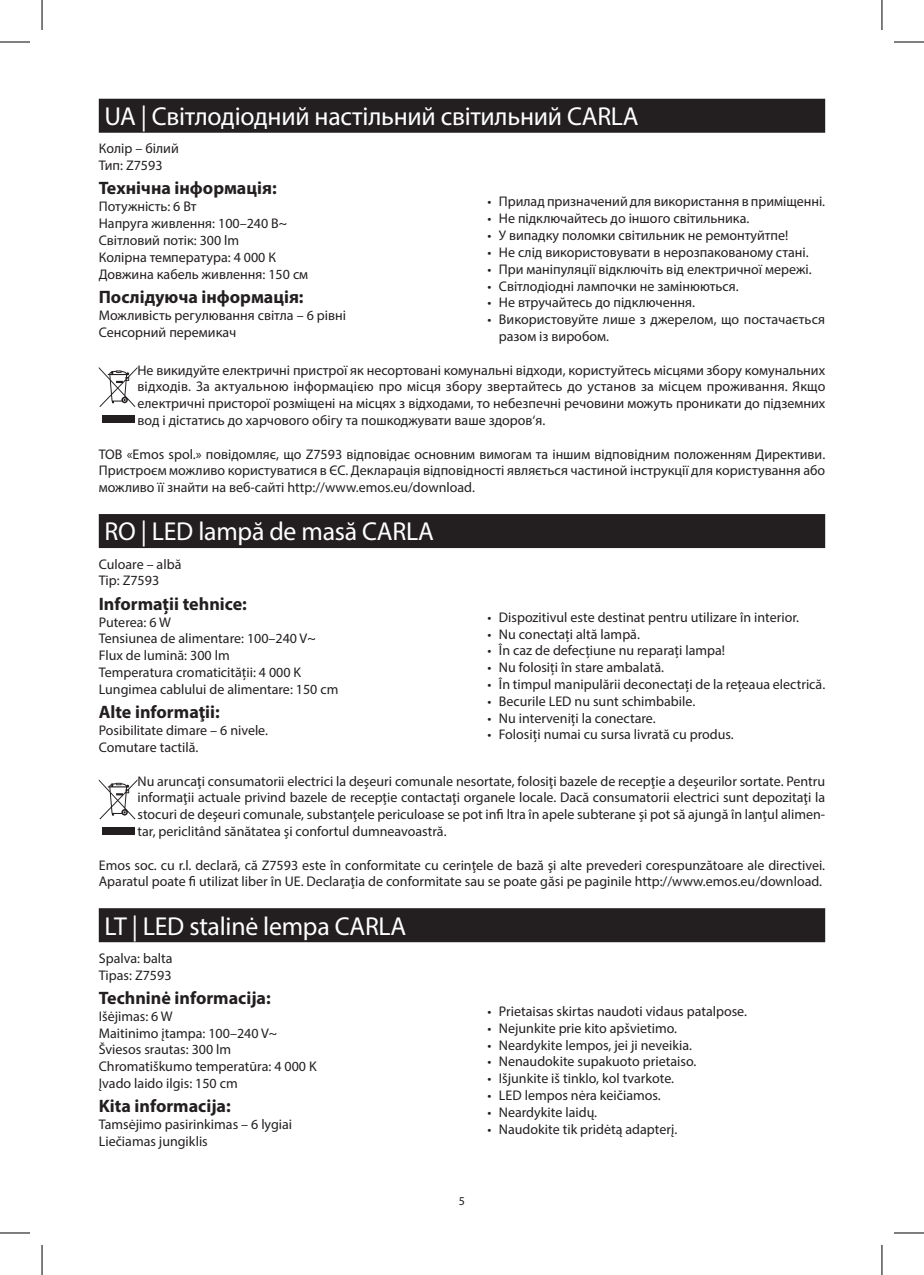
<style>
.page{position:relative;width:924px;height:1275px;background:#fff}
.page>*{position:absolute;margin:0;border:0;box-sizing:border-box;transform-origin:0 0}
.t1{font:26px "Myriad Pro";letter-spacing:-.01em;color:#fff}
.t2{font:700 18px "Myriad Pro";color:#231f20}
.t3{font:14px/16.8px "Myriad Pro";color:#231f20}
.t4{font:12px "Myriad Pro";color:#231f20}
</style>
<div class="page">
<div style="left:99px;top:99px;width:725px;height:34px;background:#231f20"></div>
<div style="left:99px;top:514px;width:725px;height:34px;background:#231f20"></div>
<svg style="left:99px;top:367px;width:38px;height:40px"></svg>
<div style="left:102px;top:415px;width:32px;height:8px;background:#231f20"></div>
<div style="left:99px;top:908px;width:725px;height:34px;background:#231f20"></div>
<svg style="left:99px;top:779px;width:38px;height:40px"></svg>
<div style="left:102px;top:827px;width:32px;height:8px;background:#231f20"></div>
<hr style="left:0;top:42px;width:30px;height:1px;background:#000">
<hr style="left:893px;top:42px;width:30px;height:1px;background:#000">
<hr style="left:0;top:1232px;width:30px;height:1px;background:#000">
<hr style="left:893px;top:1232px;width:30px;height:1px;background:#000">
<hr style="left:42px;top:0;width:1px;height:30px;background:#000">
<hr style="left:42px;top:1245px;width:1px;height:30px;background:#000">
<hr style="left:881px;top:0;width:1px;height:30px;background:#000">
<hr style="left:881px;top:1245px;width:1px;height:30px;background:#000">
<h1 class="t1" style="left:104px;top:100px;width:535px">UA | Світлодіодний настільний світильний CARLA</h1>
<p class="t3" style="left:99px;top:140px;width:81px">Колір – білий<br>Тип: Z7593</p>
<p class="t2" style="left:99px;top:177px;width:179px">Технічна інформація:</p>
<p class="t3" style="left:99px;top:198px;width:211px">Потужність: 6 Вт<br>Напруга живлення: 100–240 В~<br>Світловий потік: 300 lm<br>Колірна температура: 4 000 К<br>Довжина кабель живлення: 150 см</p>
<p class="t2" style="left:99px;top:285px;width:206px">Послідуюча інформація:</p>
<p class="t3" style="left:99px;top:306px;width:248px">Можливість регулювання світла – 6 рівні<br>Сенсорний перемикач</p>
<p class="t3" style="left:487px;top:193px;width:339px">• Прилад призначений для використання в приміщенні.</p>
<p class="t3" style="left:487px;top:210px;width:263px">• Не підключайтесь до іншого світильника.</p>
<p class="t3" style="left:487px;top:227px;width:302px">• У випадку поломки світильник не ремонтуйтпе!</p>
<p class="t3" style="left:487px;top:244px;width:322px">• Не слід використовувати в нерозпакованому стані.</p>
<p class="t3" style="left:487px;top:260px;width:325px">• При маніпуляції відключіть від електричної мережі.</p>
<p class="t3" style="left:487px;top:277px;width:252px">• Світлодіодні лампочки не замінюються.</p>
<p class="t3" style="left:487px;top:294px;width:209px">• Не втручайтесь до підключення.</p>
<p class="t3" style="left:498px;top:311px;width:327px;text-indent:-11px">• Використовуйте лише з джерелом, що постачається разом із виробом.</p>
<p class="t3" style="left:137px;top:361px;width:689px;text-align:justify">Не викидуйте електричні пристрої як несортовані комунальні відходи, користуйтесь місцями збору комунальних відходів. За актуальною інформацією про місця збору звертайтесь до установ за місцем проживання. Якщо електричні присторої розміщені на місцях з відходами, то небезпечні речовини можуть проникати до підземних вод і дістатись до харчового обігу та пошкоджувати ваше здоров‘я.</p>
<p class="t3" style="left:99px;top:445px;width:727px;text-align:justify">ТОВ «Emos spol.» повідомляє, що Z7593 відповідає основним вимогам та іншим відповідним положенням Директиви.<br>Пристроєм можливо користуватися в ЄС. Декларація відповідності являється частиной інструкції для користування або можливо її знайти на веб-сайті http://www.emos.eu/download.</p>
<h1 class="t1" style="left:104px;top:515px;width:330px">RO | LED lampă de masă CARLA</h1>
<p class="t3" style="left:99px;top:555px;width:84px">Culoare – albă<br>Tip: Z7593</p>
<p class="t2" style="left:99px;top:592px;width:150px">Informații tehnice:</p>
<p class="t3" style="left:99px;top:613px;width:241px">Puterea: 6 W<br>Tensiunea de alimentare: 100–240 V~<br>Flux de lumină: 300 lm<br>Temperatura cromaticității: 4 000 K<br>Lungimea cablului de alimentare: 150 cm</p>
<p class="t2" style="left:99px;top:700px;width:122px">Alte informaţii:</p>
<p class="t3" style="left:99px;top:722px;width:171px">Posibilitate dimare – 6 nivele.<br>Comutare tactilă.</p>
<p class="t3" style="left:487px;top:608px;width:313px">• Dispozitivul este destinat pentru utilizare în interior.</p>
<p class="t3" style="left:487px;top:625px;width:154px">• Nu conectați altă lampă.</p>
<p class="t3" style="left:487px;top:642px;width:239px">• În caz de defecțiune nu reparați lampa!</p>
<p class="t3" style="left:487px;top:659px;width:178px">• Nu folosiți în stare ambalată.</p>
<p class="t3" style="left:487px;top:675px;width:339px">• În timpul manipulării deconectați de la rețeaua electrică.</p>
<p class="t3" style="left:487px;top:692px;width:209px">• Becurile LED nu sunt schimbabile.</p>
<p class="t3" style="left:487px;top:709px;width:169px">• Nu interveniți la conectare.</p>
<p class="t3" style="left:487px;top:726px;width:248px">• Folosiți numai cu sursa livrată cu produs.</p>
<p class="t3" style="left:137px;top:772px;width:689px;text-align:justify">Nu aruncaţi consumatorii electrici la deşeuri comunale nesortate, folosiţi bazele de recepţie a deşeurilor sortate. Pentru informaţii actuale privind bazele de recepţie contactaţi organele locale. Dacă consumatorii electrici sunt depozitaţi la stocuri de deşeuri comunale, substanţele periculoase se pot infi ltra în apele subterane şi pot să ajungă în lanţul alimen&shy;tar, periclitând sănătatea şi confortul dumneavoastră.</p>
<p class="t3" style="left:99px;top:856px;width:727px">Emos soc. cu r.l. declară, că Z7593 este în conformitate cu cerinţele de bază şi alte prevederi corespunzătoare ale directivei.<br>Aparatul poate fi utilizat liber în UE. Declaraţia de conformitate sau se poate găsi pe paginile http://www.emos.eu/download.</p>
<h1 class="t1" style="left:104px;top:909px;width:303px">LT | LED stalinė lempa CARLA</h1>
<p class="t3" style="left:99px;top:949px;width:75px">Spalva: balta<br>Tipas: Z7593</p>
<p class="t2" style="left:99px;top:986px;width:173px">Techninė informacija:</p>
<p class="t3" style="left:99px;top:1007px;width:219px">Išėjimas: 6 W<br>Maitinimo įtampa: 100–240 V~<br>Šviesos srautas: 300 lm<br>Chromatiškumo temperatūra: 4 000 K<br>Įvado laido ilgis: 150 cm</p>
<p class="t2" style="left:99px;top:1094px;width:133px">Kita informacija:</p>
<p class="t3" style="left:99px;top:1116px;width:195px">Tamsėjimo pasirinkimas – 6 lygiai<br>Liečiamas jungiklis</p>
<p class="t3" style="left:487px;top:1002px;width:261px">• Prietaisas skirtas naudoti vidaus patalpose.</p>
<p class="t3" style="left:487px;top:1019px;width:191px">• Nejunkite prie kito apšvietimo.</p>
<p class="t3" style="left:487px;top:1036px;width:206px">• Neardykite lempos, jei ji neveikia.</p>
<p class="t3" style="left:487px;top:1053px;width:210px">• Nenaudokite supakuoto prietaiso.</p>
<p class="t3" style="left:487px;top:1069px;width:188px">• Išjunkite iš tinklo, kol tvarkote.</p>
<p class="t3" style="left:487px;top:1086px;width:175px">• LED lempos nėra keičiamos.</p>
<p class="t3" style="left:487px;top:1103px;width:111px">• Neardykite laidų.</p>
<p class="t3" style="left:487px;top:1120px;width:191px">• Naudokite tik pridėtą adapterį.</p>
<p class="t4" style="left:458px;top:1193px;width:8px">5</p>
</div>
